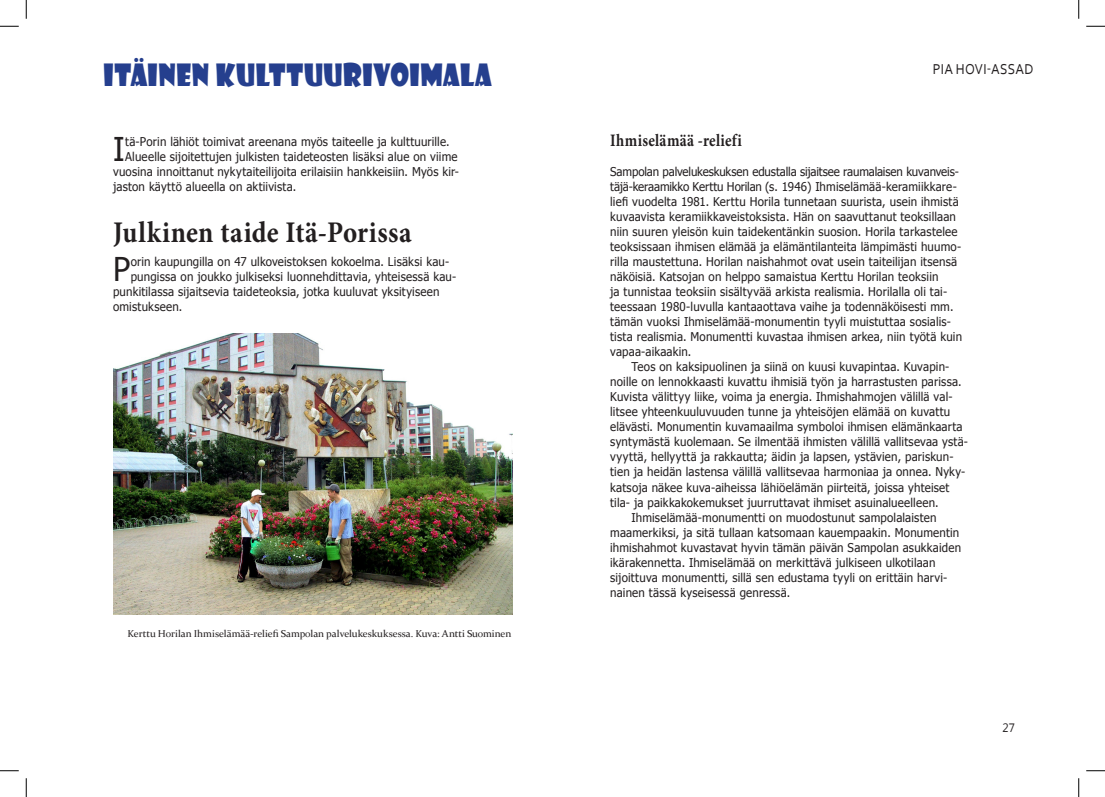
<style>
.page{position:relative;width:1105px;height:797px;background:#fff}
.page>*{position:absolute;margin:0;border:0;box-sizing:border-box;transform-origin:0 0}
.Leipis_ekakappale{font:32.75px "Tahoma";color:#231f20;scale:.95 1}
.Otsikon_alaotsikko{font:700 30px "Minion Pro";letter-spacing:.02em;color:#231f20;scale:.9 1}
.Otsikko{font:30px "Showcard Gothic";letter-spacing:.02em;color:#253f8e;scale:.9 1}
.Leipis_ilman_sisenny{font:700 17.5px "Minion Pro";letter-spacing:.02em;color:#231f20;scale:.85 1}
.Kirjoittajan_nimi{font:15px "Corbel";letter-spacing:.025em;color:#231f20;scale:.9 1}
.Leipis{font:12.12px/15px "Tahoma";letter-spacing:.015em;color:#231f20;scale:.95 1}
.Leipis_ilman_sisenny-2{font:12.12px/15px "Tahoma";letter-spacing:.015em;color:#231f20;scale:.95 1}
.Leipis_ekakappale-2{font:12.12px "Tahoma";letter-spacing:.015em;color:#231f20;scale:.95 1}
.t1{font:12.12px "Segoe UI";color:#231f20;scale:.95 1}
.kuvateksti_pienempi{font:10px "Constantia";letter-spacing:-.005em;color:#231f20}
</style>
<div class="page">
<img style="left:113px;top:333px;width:399px;height:282px">
<svg style="left:0;top:25px;width:19px;height:2px"></svg>
<svg style="left:1086px;top:25px;width:19px;height:2px"></svg>
<svg style="left:0;top:770px;width:19px;height:1px"></svg>
<svg style="left:1086px;top:770px;width:19px;height:1px"></svg>
<svg style="left:25px;top:0;width:2px;height:19px"></svg>
<svg style="left:25px;top:778px;width:2px;height:19px"></svg>
<svg style="left:1078px;top:0;width:1px;height:19px"></svg>
<svg style="left:1078px;top:778px;width:1px;height:19px"></svg>
<p class="Otsikko" style="left:104px;top:55px;width:433px">ITÄINEN KULTTUURIVOIMALA</p>
<p class="Kirjoittajan_nimi" style="left:933px;top:59px;width:113px">PIA HOVI-ASSAD</p>
<p class="Leipis_ekakappale" style="left:113px;top:127px;width:14px">I</p>
<p class="Leipis_ekakappale-2" style="left:125px;top:134px;width:343px">tä-Porin lähiöt toimivat areenana myös taiteelle ja kulttuurille.</p>
<p class="Leipis_ekakappale-2" style="left:125px;top:149px;width:351px">Alueelle sijoitettujen julkisten taideteosten lisäksi alue on viime</p>
<p class="Leipis_ekakappale-2" style="left:113px;top:164px;width:366px">vuosina innoittanut nykytaiteilijoita erilaisiin hankkeisiin. Myös kir-</p>
<p class="Leipis_ekakappale-2" style="left:113px;top:179px;width:194px">jaston käyttö alueella on aktiivista.</p>
<p class="Otsikon_alaotsikko" style="left:113px;top:211px;width:333px">Julkinen taide Itä-Porissa</p>
<p class="Leipis_ekakappale" style="left:113px;top:247px;width:20px">P</p>
<p class="Leipis_ekakappale-2" style="left:131px;top:254px;width:337px">orin kaupungilla on 47 ulkoveistoksen kokoelma. Lisäksi kau-</p>
<p class="Leipis_ekakappale-2" style="left:131px;top:269px;width:344px">pungissa on joukko julkiseksi luonnehdittavia, yhteisessä kau-</p>
<p class="Leipis_ekakappale-2" style="left:113px;top:284px;width:345px">punkitilassa sijaitsevia taideteoksia, jotka kuuluvat yksityiseen</p>
<p class="Leipis_ekakappale-2" style="left:113px;top:299px;width:74px">omistukseen.</p>
<p class="kuvateksti_pienempi" style="left:127px;top:627px;width:385px">Kerttu Horilan Ihmiselämää-reliefi Sampolan palvelukeskuksessa. Kuva: Antti Suominen</p>
<p class="Leipis_ilman_sisenny" style="left:610px;top:128px;width:156px">Ihmiselämää -reliefi</p>
<p class="Leipis_ilman_sisenny-2" style="left:610px;top:164px;width:372px">Sampolan palvelukeskuksen edustalla sijaitsee raumalaisen kuvanveis&shy;täjä-keraamikko Kerttu Horilan (s. 1946) Ihmiselämää-keramiikkare&shy;liefi vuodelta 1981. Kerttu Horila tunnetaan suurista, usein ihmistä kuvaavista keramiikkaveistoksista. Hän on saavuttanut teoksillaan niin suuren yleisön kuin taidekentänkin suosion. Horila tarkastelee teoksissaan ihmisen elämää ja elämäntilanteita lämpimästi huumo&shy;rilla maustettuna. Horilan naishahmot ovat usein taiteilijan itsensä näköisiä. Katsojan on helppo samaistua Kerttu Horilan teoksiin<br>ja tunnistaa teoksiin sisältyvää arkista realismia. Horilalla oli tai&shy;teessaan 1980-luvulla kantaaottava vaihe ja todennäköisesti mm. tämän vuoksi Ihmiselämää-monumentin tyyli muistuttaa sosialis&shy;tista realismia. Monumentti kuvastaa ihmisen arkea, niin työtä kuin vapaa-aikaakin.</p>
<p class="Leipis" style="left:610px;top:359px;width:378px;text-indent:21px">Teos on kaksipuolinen ja siinä on kuusi kuvapintaa. Kuvapin&shy;noille on lennokkaasti kuvattu ihmisiä työn ja harrastusten parissa.<br>Kuvista välittyy liike, voima ja energia. Ihmishahmojen välillä val&shy;litsee yhteenkuuluvuuden tunne ja yhteisöjen elämää on kuvattu elävästi. Monumentin kuvamaailma symboloi ihmisen elämänkaarta syntymästä kuolemaan. Se ilmentää ihmisten välillä vallitsevaa ystä&shy;vyyttä, hellyyttä ja rakkautta; äidin ja lapsen, ystävien, pariskun&shy;tien ja heidän lastensa välillä vallitsevaa harmoniaa ja onnea. Nyky&shy;katsoja näkee kuva-aiheissa lähiöelämän piirteitä, joissa yhteiset tila- ja paikkakokemukset juurruttavat ihmiset asuinalueelleen.</p>
<p class="Leipis" style="left:610px;top:509px;width:371px;text-indent:21px">Ihmiselämää-monumentti on muodostunut sampolalaisten maamerkiksi, ja sitä tullaan katsomaan kauempaakin. Monumentin ihmishahmot kuvastavat hyvin tämän päivän Sampolan asukkaiden ikärakennetta. Ihmiselämää on merkittävä julkiseen ulkotilaan sijoittuva monumentti, sillä sen edustama tyyli on erittäin harvi&shy;nainen tässä kyseisessä genressä.</p>
<p class="t1" style="left:1002px;top:719px;width:15px">27</p>
</div>
